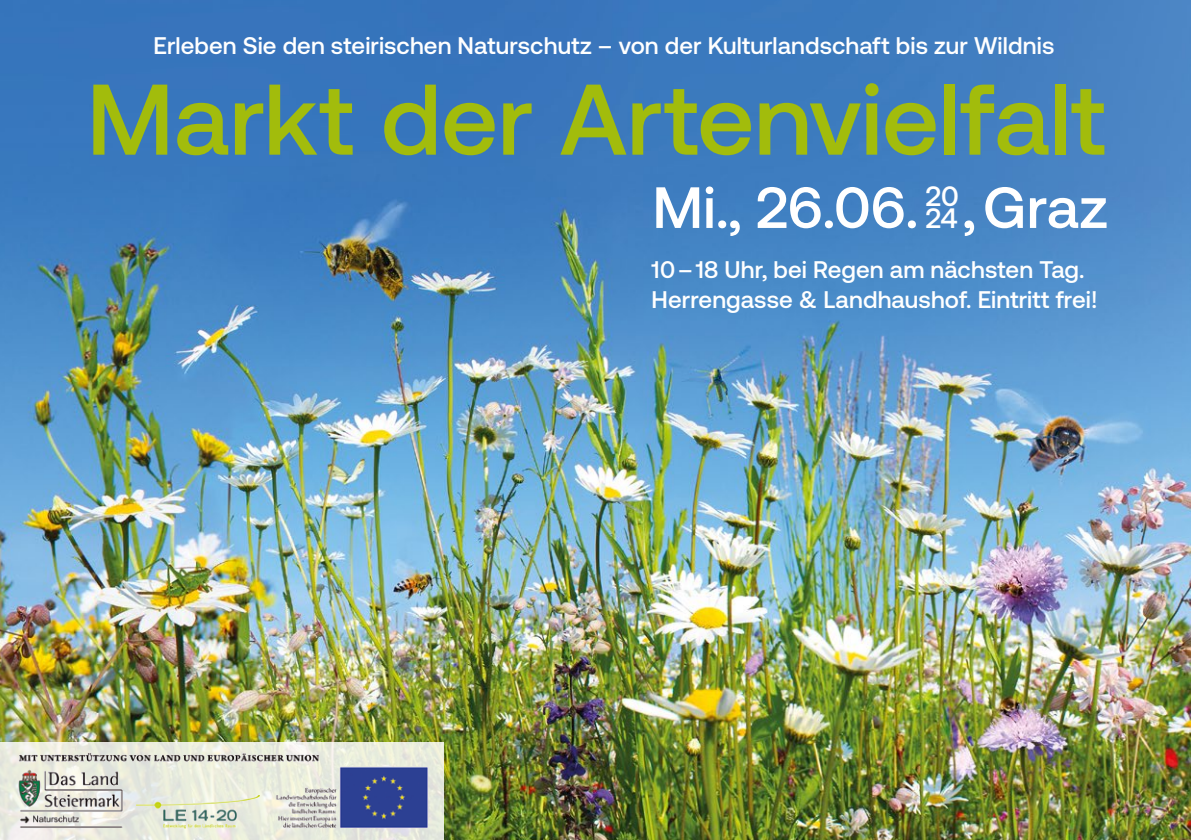
<style>
.page{position:relative;width:1191px;height:840px;background:#fff}
.page>*{position:absolute;margin:0;border:0;box-sizing:border-box;transform-origin:0 0}
.t1{font:500 100px "Aeonik";color:#a2bc0c}
.t2{font:500 58px "Aeonik";letter-spacing:.005em;color:#fff}
.t3{font:500 28px/22px "Aeonik";color:#fff}
.t4{font:500 24px/30px "Aeonik";letter-spacing:.005em;color:#fff}
</style>
<div class="page">
<img style="left:0;top:0;width:1191px;height:839px">
<svg style="left:0;top:741px;width:444px;height:98px;background:#e3e5d5"></svg>
<svg style="left:12px;top:747px;width:421px;height:86px;background:#eaebe0"></svg>
<img style="left:13px;top:749px;width:419px;height:82px">
<p class="t4" style="left:154px;top:31px;width:902px">Erleben Sie den steirischen Naturschutz – von der Kulturlandschaft bis zur Wildnis</p>
<h1 class="t1" style="left:87px;top:64px;width:1020px">Markt der Artenvielfalt</h1>
<h2 class="t2" style="left:652px;top:175px;width:457px">Mi., 26.06. ,Graz</h2>
<p class="t3" style="left:926px;top:185px;width:34px">20<br>24</p>
<p class="t4" style="left:651px;top:254px;width:447px">10–18 Uhr, bei Regen am nächsten Tag.<br>Herrengasse &amp; Landhaushof. Eintritt frei!</p>
</div>
